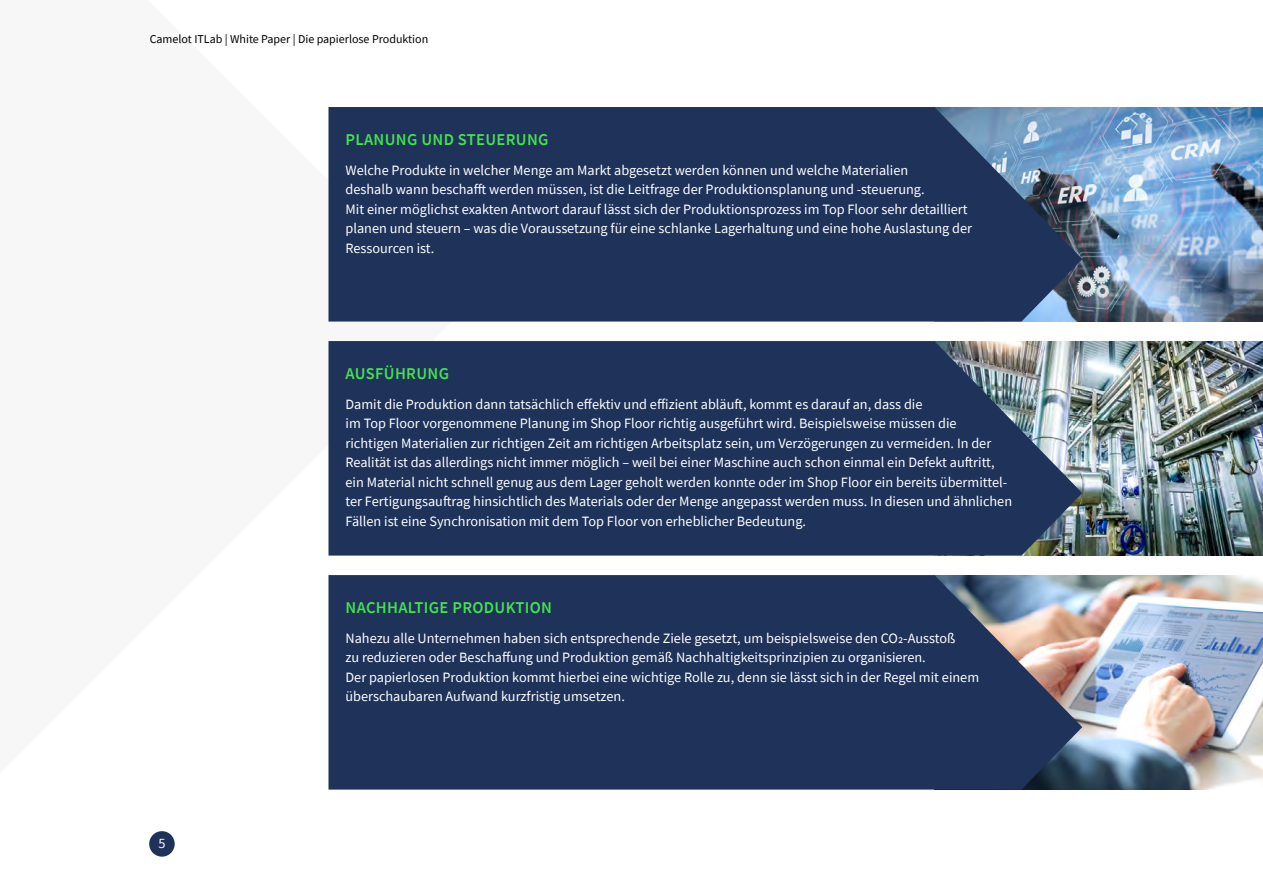
<style>
.page{position:relative;width:1263px;height:893px;background:#fff}
.page>*{position:absolute;margin:0;border:0;box-sizing:border-box;transform-origin:0 0}
.t1{font:600 16.5px "Source Sans Pro";letter-spacing:.02em;color:#44e24d}
.t2{font:14.25px/19.5px "Source Sans Pro";color:#fff}
.t3{font:12px "Source Sans Pro";color:#000}
</style>
<div class="page">
<img style="left:1082px;top:341px;width:181px;height:215px">
<img style="left:1082px;top:575px;width:181px;height:215px">
<img style="left:1082px;top:107px;width:181px;height:214px">
<svg style="left:328px;top:107px;width:754px;height:215px;background:#253960"></svg>
<svg style="left:328px;top:341px;width:754px;height:215px;background:#283b60"></svg>
<svg style="left:328px;top:575px;width:754px;height:215px;background:#283a5f"></svg>
<div style="left:149px;top:831px;width:26px;height:26px;background:#1e325a;border-radius:50%"></div>
<p class="t3" style="left:150px;top:31px;width:280px">Camelot ITLab | White Paper | Die papierlose Produktion</p>
<p class="t1" style="left:345px;top:129px;width:205px">PLANUNG UND STEUERUNG</p>
<p class="t2" style="left:345px;top:160px;width:628px">Welche Produkte in welcher Menge am Markt abgesetzt werden können und welche Materialien<br>deshalb wann beschafft werden müssen, ist die Leitfrage der Produktionsplanung und -steuerung.<br>Mit einer möglichst exakten Antwort darauf lässt sich der Produktionsprozess im Top Floor sehr detailliert planen und steuern – was die Voraussetzung für eine schlanke Lagerhaltung und eine hohe Auslastung der Ressourcen ist.</p>
<p class="t1" style="left:345px;top:363px;width:105px">AUSFÜHRUNG</p>
<p class="t2" style="left:345px;top:394px;width:668px">Damit die Produktion dann tatsächlich effektiv und effizient abläuft, kommt es darauf an, dass die<br>im Top Floor vorgenommene Planung im Shop Floor richtig ausgeführt wird. Beispielsweise müssen die richtigen Materialien zur richtigen Zeit am richtigen Arbeitsplatz sein, um Verzögerungen zu vermeiden. In der Realität ist das allerdings nicht immer möglich – weil bei einer Maschine auch schon einmal ein Defekt auftritt, ein Material nicht schnell genug aus dem Lager geholt werden konnte oder im Shop Floor ein bereits übermittel&shy;ter Fertigungsauftrag hinsichtlich des Materials oder der Menge angepasst werden muss. In diesen und ähnlichen Fällen ist eine Synchronisation mit dem Top Floor von erheblicher Bedeutung.</p>
<p class="t2" style="left:158px;top:833px;width:9px">5</p>
<p class="t1" style="left:345px;top:597px;width:208px">NACHHALTIGE PRODUKTION</p>
<p class="t2" style="left:345px;top:628px;width:635px">Nahezu alle Unternehmen haben sich entsprechende Ziele gesetzt, um beispielsweise den CO2-Ausstoß<br>zu reduzieren oder Beschaffung und Produktion gemäß Nachhaltigkeitsprinzipien zu organisieren.<br>Der papierlosen Produktion kommt hierbei eine wichtige Rolle zu, denn sie lässt sich in der Regel mit einem überschaubaren Aufwand kurzfristig umsetzen.</p>
</div>
